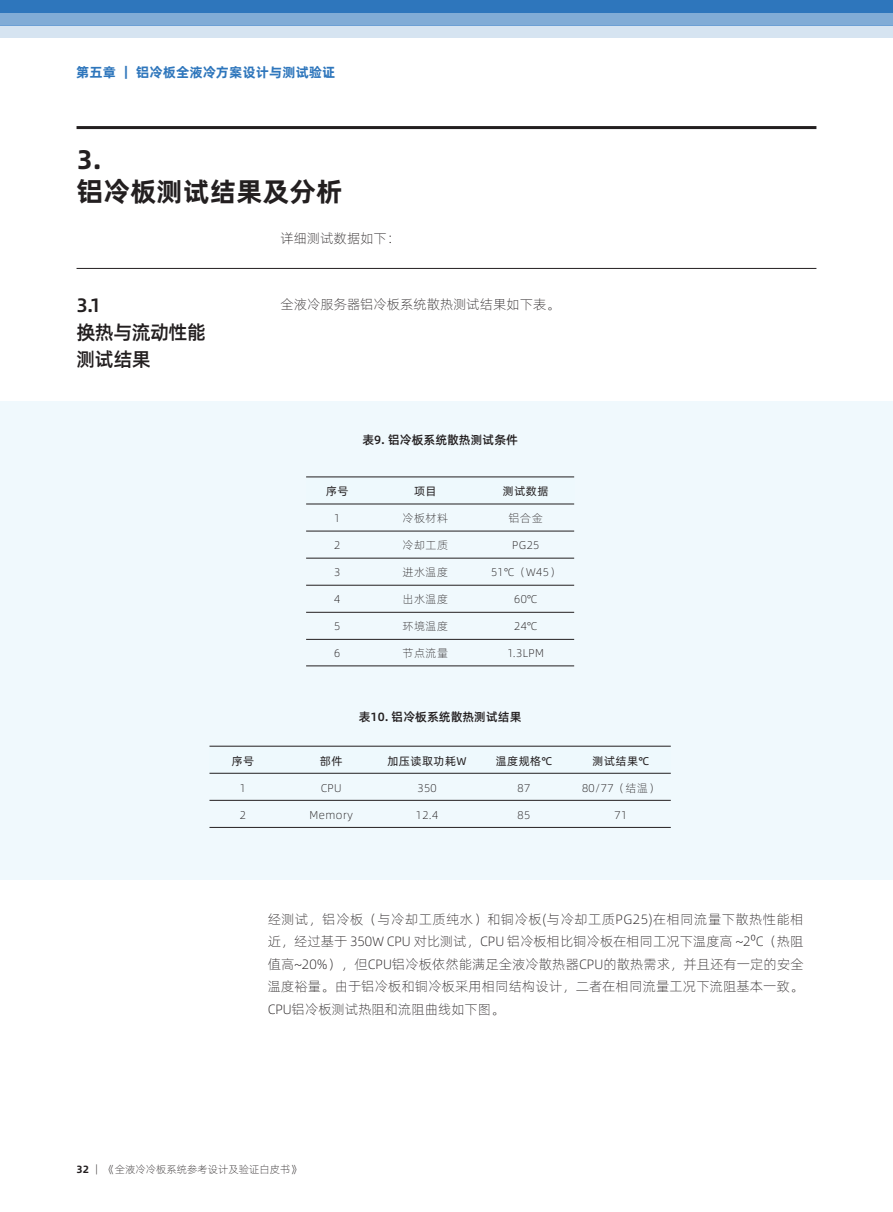
<style>
.page{position:relative;width:893px;height:1212px;background:#fff}
.page>*{position:absolute;margin:0;border:0;box-sizing:border-box;transform-origin:0 0}
.t1{font:27px/32.4px "Alibaba Pu Hui Ti B";color:#231f20}
.t2{font:19.5px/27px "Alibaba Pu Hui Ti M";letter-spacing:-.04em;color:#231f20}
.t3{font:13.5px/22.5px "Alibaba Pu Hui Ti L";color:#231f20;text-align:justify}
.t4{font:13.5px "Alibaba Pu Hui Ti B";color:#2e76bc}
.t5{font:12px "Alibaba Pu Hui Ti M";color:#231f20}
.t6{font:11.25px "Alibaba Pu Hui Ti L";letter-spacing:.04em;color:#231f20}
.t7{font:11.25px "Alibaba Pu Hui Ti R";letter-spacing:.04em;color:#231f20}
.t8{font:10.5px "Alibaba Pu Hui Ti L";color:#231f20}
.s1{font-family:"Alibaba Pu Hui Ti B"}
</style>
<div class="page">
<div style="left:0;top:0;width:893px;height:13px;background:#2e76bc"></div>
<div style="left:0;top:13px;width:893px;height:13px;background:#81acd6"></div>
<div style="left:0;top:26px;width:893px;height:12px;background:#d6e4f1"></div>
<hr style="left:77px;top:268px;width:739px;height:1px;background:#231f20">
<hr style="left:77px;top:126px;width:739px;height:3px;background:#231f20">
<div style="left:0;top:401px;width:893px;height:479px;background:#f0f9fd"></div>
<hr style="left:306px;top:477px;width:268px;height:1px;background:#231f20">
<hr style="left:306px;top:504px;width:268px;height:1px;background:#231f20">
<hr style="left:306px;top:531px;width:268px;height:1px;background:#231f20">
<hr style="left:306px;top:558px;width:268px;height:1px;background:#231f20">
<hr style="left:306px;top:585px;width:268px;height:1px;background:#231f20">
<hr style="left:306px;top:612px;width:268px;height:1px;background:#231f20">
<hr style="left:306px;top:639px;width:268px;height:1px;background:#231f20">
<hr style="left:306px;top:666px;width:268px;height:1px;background:#231f20">
<hr style="left:209px;top:746px;width:462px;height:1px;background:#231f20">
<hr style="left:209px;top:773px;width:462px;height:1px;background:#231f20">
<hr style="left:209px;top:800px;width:462px;height:1px;background:#231f20">
<hr style="left:209px;top:827px;width:462px;height:1px;background:#231f20">
<p class="t4" style="left:76px;top:62px;width:261px">第五章 ｜ 铝冷板全液冷方案设计与测试验证</p>
<h1 class="t1" style="left:77px;top:143px;width:267px">3.<br>铝冷板测试结果及分析</h1>
<h2 class="t2" style="left:77px;top:292px;width:131px">3.1<br>换热与流动性能测试结果</h2>
<p class="t7" style="left:232px;top:753px;width:24px">序号</p>
<p class="t6" style="left:240px;top:782px;width:8px">1</p>
<p class="t6" style="left:240px;top:809px;width:8px">2</p>
<p class="t3" style="left:281px;top:226px;width:121px">详细测试数据如下：</p>
<p class="t3" style="left:281px;top:292px;width:280px">全液冷服务器铝冷板系统散热测试结果如下表。</p>
<p class="t5" style="left:362px;top:431px;width:157px">表9. 铝冷板系统散热测试条件</p>
<p class="t7" style="left:326px;top:482px;width:24px">序号</p>
<p class="t6" style="left:334px;top:511px;width:8px">1</p>
<p class="t6" style="left:334px;top:538px;width:8px">2</p>
<p class="t6" style="left:334px;top:565px;width:8px">3</p>
<p class="t6" style="left:334px;top:592px;width:8px">4</p>
<p class="t6" style="left:334px;top:619px;width:8px">5</p>
<p class="t6" style="left:334px;top:646px;width:8px">6</p>
<p class="t7" style="left:414px;top:482px;width:24px">项目</p>
<p class="t6" style="left:403px;top:509px;width:47px">冷板材料</p>
<p class="t6" style="left:403px;top:536px;width:47px">冷却工质</p>
<p class="t6" style="left:403px;top:563px;width:47px">进水温度</p>
<p class="t6" style="left:403px;top:590px;width:47px">出水温度</p>
<p class="t6" style="left:403px;top:617px;width:47px">环境温度</p>
<p class="t6" style="left:403px;top:644px;width:47px">节点流量</p>
<p class="t7" style="left:503px;top:482px;width:47px">测试数据</p>
<p class="t6" style="left:509px;top:509px;width:36px">铝合金</p>
<p class="t6" style="left:512px;top:536px;width:29px">PG25</p>
<p class="t6" style="left:491px;top:563px;width:71px">51℃（W45）</p>
<p class="t6" style="left:514px;top:590px;width:25px">60℃</p>
<p class="t6" style="left:514px;top:617px;width:25px">24℃</p>
<p class="t6" style="left:507px;top:644px;width:38px">1.3LPM</p>
<p class="t5" style="left:359px;top:707px;width:164px">表10. 铝冷板系统散热测试结果</p>
<p class="t7" style="left:320px;top:753px;width:24px">部件</p>
<p class="t6" style="left:321px;top:780px;width:23px">CPU</p>
<p class="t6" style="left:310px;top:807px;width:45px">Memory</p>
<p class="t7" style="left:387px;top:753px;width:81px">加压读取功耗W</p>
<p class="t6" style="left:417px;top:782px;width:21px">350</p>
<p class="t6" style="left:416px;top:809px;width:24px">12.4</p>
<p class="t7" style="left:496px;top:753px;width:58px">温度规格℃</p>
<p class="t6" style="left:518px;top:782px;width:14px">87</p>
<p class="t6" style="left:518px;top:809px;width:14px">85</p>
<p class="t7" style="left:593px;top:753px;width:58px">测试结果℃</p>
<p class="t6" style="left:582px;top:780px;width:79px">80/77（结温）</p>
<p class="t6" style="left:614px;top:809px;width:14px">71</p>
<p class="t3" style="left:268px;top:907px;width:537px">经测试，铝冷板（与冷却工质纯水）和铜冷板(与冷却工质PG25)在相同流量下散热性能相近，经过基于 350W CPU 对比测试，CPU 铝冷板相比铜冷板在相同工况下温度高 ~2⁰C（热阻值高~20%），但CPU铝冷板依然能满足全液冷散热器CPU的散热需求，并且还有一定的安全温度裕量。由于铝冷板和铜冷板采用相同结构设计，二者在相同流量工况下流阻基本一致。CPU铝冷板测试热阻和流阻曲线如下图。</p>
<p class="t8" style="left:77px;top:1161px;width:226px"><span class="s1">32</span> ｜ 《全液冷冷板系统参考设计及验证白皮书》</p>
</div>
